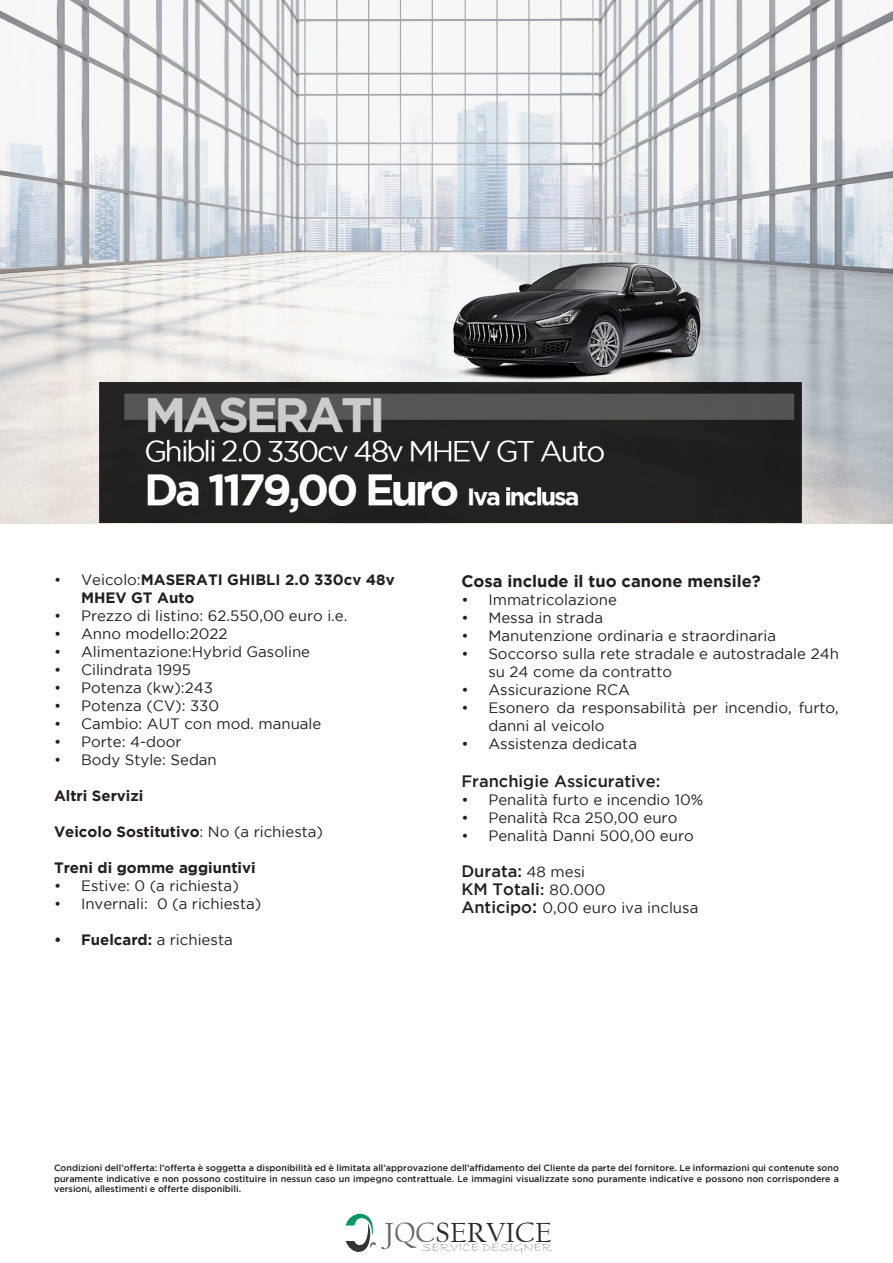
<style>
.page{position:relative;width:893px;height:1263px;background:#fff}
.page>*{position:absolute;margin:0;border:0;box-sizing:border-box;transform-origin:0 0}
.t1{font:29.1px "Californian FB";color:#282828}
.t2{font:500 16.5px "Gotham";color:#231f20}
.t3{font:700 16.5px "Gotham";color:#231f20}
.t4{font:15px/18px "Gotham";color:#231f20}
.t5{font:700 15px/18px "Gotham";color:#231f20}
.t6{font:13.8px "Bradley Hand ITC";color:#939090}
.t7{font:500 9px/10.8px "Gotham";color:#231f20;text-align:justify}
.s1{font-weight:400}
.s2{font-weight:400;font-size:15px}
.s3{font-size:15px}
.s4{font-weight:500;font-size:16.5px}
.s5{font-weight:500;font-size:18px}
</style>
<div class="page">
<img style="left:0;top:0;width:893px;height:523px">
<svg style="left:346px;top:1213px;width:30px;height:39px"></svg>
<img style="left:100px;top:155px;width:701px;height:367px">
<p class="t5" style="left:81px;top:570px;width:315px;text-indent:-27px"><span class="s1">• Veicolo:</span>MASERATI GHIBLI 2.0 330cv 48v<br>MHEV GT Auto</p>
<p class="t4" style="left:54px;top:606px;width:295px">• Prezzo di listino: 62.550,00 euro i.e.</p>
<p class="t4" style="left:54px;top:624px;width:175px">• Anno modello:2022</p>
<p class="t4" style="left:54px;top:642px;width:258px">• Alimentazione:Hybrid Gasoline</p>
<p class="t4" style="left:54px;top:660px;width:139px">• Cilindrata 1995</p>
<p class="t4" style="left:54px;top:678px;width:160px">• Potenza (kw):243</p>
<p class="t4" style="left:54px;top:696px;width:167px">• Potenza (CV): 330</p>
<p class="t4" style="left:54px;top:714px;width:269px">• Cambio: AUT con mod. manuale</p>
<p class="t4" style="left:54px;top:732px;width:129px">• Porte: 4-door</p>
<p class="t4" style="left:54px;top:750px;width:164px">• Body Style: Sedan</p>
<p class="t5" style="left:54px;top:786px;width:91px">Altri Servizi</p>
<p class="t5" style="left:54px;top:822px;width:271px">Veicolo Sostitutivo<span class="s1">: No (a richiesta)</span></p>
<p class="t5" style="left:54px;top:858px;width:203px">Treni di gomme aggiuntivi</p>
<p class="t4" style="left:54px;top:876px;width:186px">• Estive: 0 (a richiesta)</p>
<p class="t4" style="left:54px;top:894px;width:209px">• Invernali: 0 (a richiesta)</p>
<p class="t5" style="left:54px;top:930px;width:180px">• Fuelcard: <span class="s1">a richiesta</span></p>
<p class="t3" style="left:461px;top:572px;width:301px">Cosa include il tuo canone mensile?</p>
<p class="t4" style="left:461px;top:591px;width:157px">• Immatricolazione</p>
<p class="t4" style="left:461px;top:609px;width:143px">• Messa in strada</p>
<p class="t4" style="left:461px;top:627px;width:316px">• Manutenzione ordinaria e straordinaria</p>
<p class="t4" style="left:488px;top:645px;width:352px;text-indent:-27px">• Soccorso sulla rete stradale e autostradale 24h su 24 come da contratto</p>
<p class="t4" style="left:461px;top:681px;width:170px">• Assicurazione RCA</p>
<p class="t4" style="left:488px;top:699px;width:352px;text-indent:-27px">• Esonero da responsabilità per incendio, furto, danni al veicolo</p>
<p class="t4" style="left:461px;top:735px;width:177px">• Assistenza dedicata</p>
<p class="t2" style="left:461px;top:772px;width:200px">Franchigie Assicurative:</p>
<p class="t4" style="left:461px;top:790px;width:243px">• Penalità furto e incendio 10%</p>
<p class="t4" style="left:461px;top:808px;width:217px">• Penalità Rca 250,00 euro</p>
<p class="t4" style="left:461px;top:826px;width:234px">• Penalità Danni 500,00 euro</p>
<p class="t2" style="left:461px;top:862px;width:125px">Durata: <span class="s2">48 mesi</span></p>
<p class="t2" style="left:461px;top:880px;width:146px">KM Totali<span class="s3">:</span> <span class="s2">80.000</span></p>
<p class="t4" style="left:461px;top:898px;width:238px"><span class="s4">Anticipo</span><span class="s5">:</span> 0,00 euro iva inclusa</p>
<p class="t7" style="left:54px;top:1162px;width:786px">Condizioni dell’offerta: l’offerta è soggetta a disponibilità ed è limitata all’approvazione dell’affidamento del Cliente da parte del fornitore. Le informazioni qui contenute sono puramente indicative e non possono costituire in nessun caso un impegno contrattuale. Le immagini visualizzate sono puramente indicative e possono non corrispondere a versioni, allestimenti e offerte disponibili.</p>
<p class="t6" style="left:384px;top:1238px;width:169px"><sup>JQC</sup>SERVICE DESIGNER</p>
<h1 class="t1" style="left:436px;top:1217px;width:118px">SERVICE</h1>
</div>
